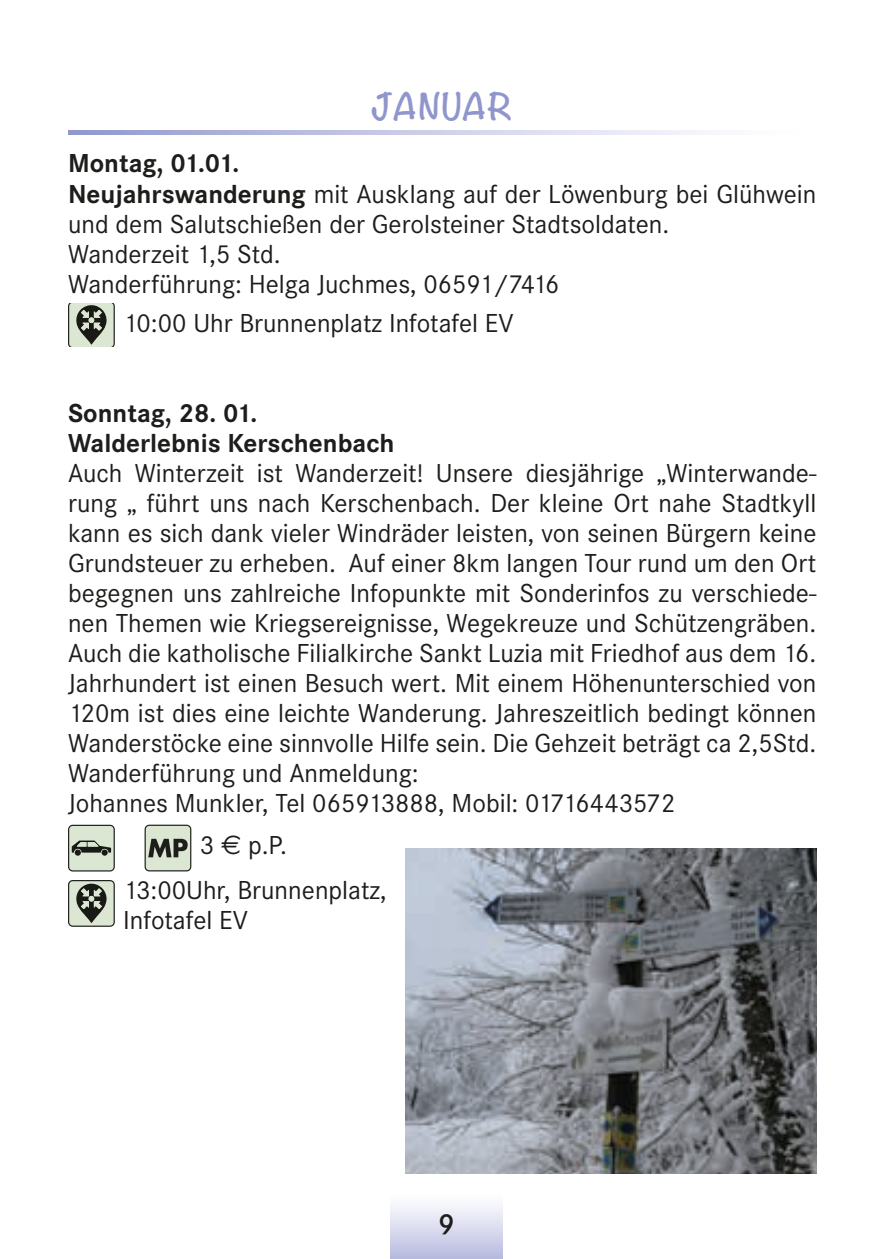
<style>
.page{position:relative;width:893px;height:1259px;background:#fff}
.page>*{position:absolute;margin:0;border:0;box-sizing:border-box;transform-origin:0 0}
.t1{font:700 33px "Noteworthy";color:#9096cb}
.t2{font:600 30px "Corporate S";color:#1d1d1b}
.t3{font:27px/30px "Corporate S";color:#1d1d1b}
.t4{font:700 27px/30px "Corporate S";color:#1d1d1b}
.s1{font-weight:700}
.s2{font-family:"Euro Sans"}
</style>
<div class="page">
<div style="left:391px;top:1191px;width:111px;height:68px;background:linear-gradient(to bottom,#fff,#babce0)"></div>
<svg style="left:68px;top:131px;width:634px;height:4px;background:#c5c7e5"></svg>
<svg style="left:68px;top:303px;width:47px;height:44px;background:#99a192"></svg>
<img style="left:405px;top:848px;width:411px;height:326px">
<svg style="left:145px;top:824px;width:46px;height:47px;background:#a7aea0"></svg>
<svg style="left:68px;top:824px;width:47px;height:47px;background:#b2baab"></svg>
<svg style="left:68px;top:880px;width:47px;height:47px;background:#959c8e"></svg>
<p class="t1" style="left:372px;top:77px;width:143px">JANUAR</p>
<p class="t3" style="left:68px;top:149px;width:750px"><span class="s1">Montag, 01.01.<br>Neujahrswanderung</span> mit Ausklang auf der Löwenburg bei Glühwein und dem Salutschießen der Gerolsteiner Stadtsoldaten.<br>Wanderzeit 1,5 Std.<br>Wanderführung: Helga Juchmes, 06591/7416</p>
<p class="t3" style="left:123px;top:308px;width:392px">10:00 Uhr Brunnenplatz Infotafel EV</p>
<p class="t4" style="left:68px;top:398px;width:328px">Sonntag, 28. 01.<br>Walderlebnis Kerschenbach</p>
<p class="t3" style="left:68px;top:458px;width:750px">Auch Winterzeit ist Wanderzeit! Unsere diesjährige „Winterwande&shy;rung „ führt uns nach Kerschenbach. Der kleine Ort nahe Stadtkyll kann es sich dank vieler Windräder leisten, von seinen Bürgern keine Grundsteuer zu erheben. Auf einer 8km langen Tour rund um den Ort begegnen uns zahlreiche Infopunkte mit Sonderinfos zu verschiede&shy;nen Themen wie Kriegsereignisse, Wegekreuze und Schützengräben.<br>Auch die katholische Filialkirche Sankt Luzia mit Friedhof aus dem 16.<br>Jahrhundert ist einen Besuch wert. Mit einem Höhenunterschied von 120m ist dies eine leichte Wanderung. Jahreszeitlich bedingt können Wanderstöcke eine sinnvolle Hilfe sein. Die Gehzeit beträgt ca 2,5Std.<br>Wanderführung und Anmeldung:<br>Johannes Munkler, Tel 065913888, Mobil: 01716443572</p>
<p class="t3" style="left:123px;top:823px;width:265px;line-height:45px;text-indent:77px">3 <span class="s2">€</span> p.P.<br>13:00Uhr, Brunnenplatz,</p>
<p class="t3" style="left:123px;top:905px;width:126px">Infotafel EV</p>
<p class="t2" style="left:438px;top:1207px;width:18px">9</p>
</div>
